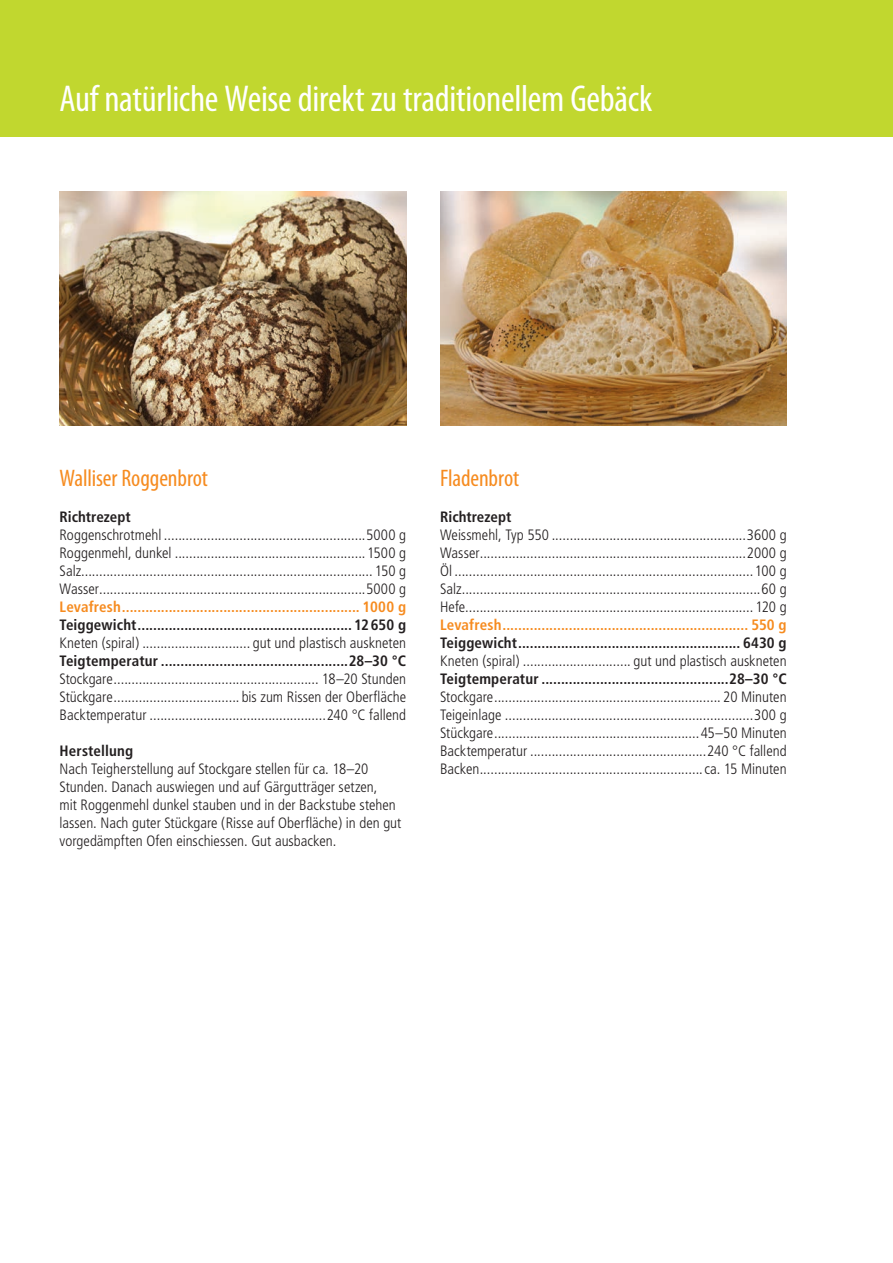
<style>
.page{position:relative;width:893px;height:1263px;background:#fff}
.page>*{position:absolute;margin:0;border:0;box-sizing:border-box;transform-origin:0 0}
.t1{font:condensed 37.5px "Myriad Pro";letter-spacing:-.01em;color:#fff}
.t2{font:condensed 24px "Myriad Pro";letter-spacing:-.005em;color:#f68b1f}
.t3{font:300 condensed 15px/18px "Frutiger";color:#231f20;text-align:justify}
.t4{font:700 condensed 15px "Frutiger";letter-spacing:.005em;color:#231f20}
.t5{font:700 condensed 15px "Frutiger";letter-spacing:.01em;color:#f68b1f}
</style>
<div class="page">
<div style="left:0;top:0;width:893px;height:136px;background:#c1d72f"></div>
<img style="left:60px;top:191px;width:346px;height:234px">
<img style="left:440px;top:191px;width:347px;height:234px">
<h1 class="t1" style="left:60px;top:75px;width:594px">Auf natürliche Weise direkt zu traditionellem Gebäck</h1>
<h2 class="t2" style="left:60px;top:463px;width:150px">Walliser Roggenbrot</h2>
<p class="t4" style="left:60px;top:508px;width:73px">Richtrezept</p>
<p class="t3" style="left:60px;top:526px;width:348px">Roggenschrotmehl ........................................................5000 g Roggenmehl, dunkel .....................................................1500 g Salz................................................................................. 150 g Wasser..........................................................................5000 g</p>
<p class="t5" style="left:60px;top:598px;width:348px">Levafresh............................................................. 1000 g</p>
<p class="t4" style="left:60px;top:616px;width:348px">Teiggewicht....................................................... 12650 g</p>
<p class="t3" style="left:60px;top:634px;width:348px">Kneten (spiral) .............................. gut und plastisch auskneten</p>
<p class="t4" style="left:60px;top:652px;width:348px">Teigtemperatur ................................................28–30 °C</p>
<p class="t3" style="left:60px;top:670px;width:348px">Stockgare......................................................... 18–20 Stunden Stückgare................................... bis zum Rissen der Oberfläche Backtemperatur .................................................240 °C fallend</p>
<p class="t4" style="left:60px;top:742px;width:75px">Herstellung</p>
<p class="t3" style="left:60px;top:760px;width:343px;text-align:left">Nach Teigherstellung auf Stockgare stellen für ca. 18–20<br>Stunden. Danach auswiegen und auf Gärgutträger setzen,<br>mit Roggenmehl dunkel stauben und in der Backstube stehen lassen. Nach guter Stückgare (Risse auf Oberfläche) in den gut vorgedämpften Ofen einschiessen. Gut ausbacken.</p>
<h2 class="t2" style="left:440px;top:463px;width:81px">Fladenbrot</h2>
<p class="t4" style="left:440px;top:508px;width:73px">Richtrezept</p>
<p class="t3" style="left:440px;top:526px;width:348px">Weissmehl, Typ 550 ......................................................3600 g Wasser..........................................................................2000 g Öl ...................................................................................100 g Salz...................................................................................60 g Hefe................................................................................ 120 g</p>
<p class="t5" style="left:440px;top:616px;width:348px">Levafresh............................................................... 550 g</p>
<p class="t4" style="left:440px;top:634px;width:348px">Teiggewicht......................................................... 6430 g</p>
<p class="t3" style="left:440px;top:652px;width:348px">Kneten (spiral) .............................. gut und plastisch auskneten</p>
<p class="t4" style="left:440px;top:670px;width:348px">Teigtemperatur ................................................28–30 °C</p>
<p class="t3" style="left:440px;top:688px;width:348px">Stockgare............................................................... 20 Minuten Teigeinlage .....................................................................300 g Stückgare.........................................................45–50 Minuten Backtemperatur .................................................240 °C fallend Backen..............................................................ca. 15 Minuten</p>
</div>
